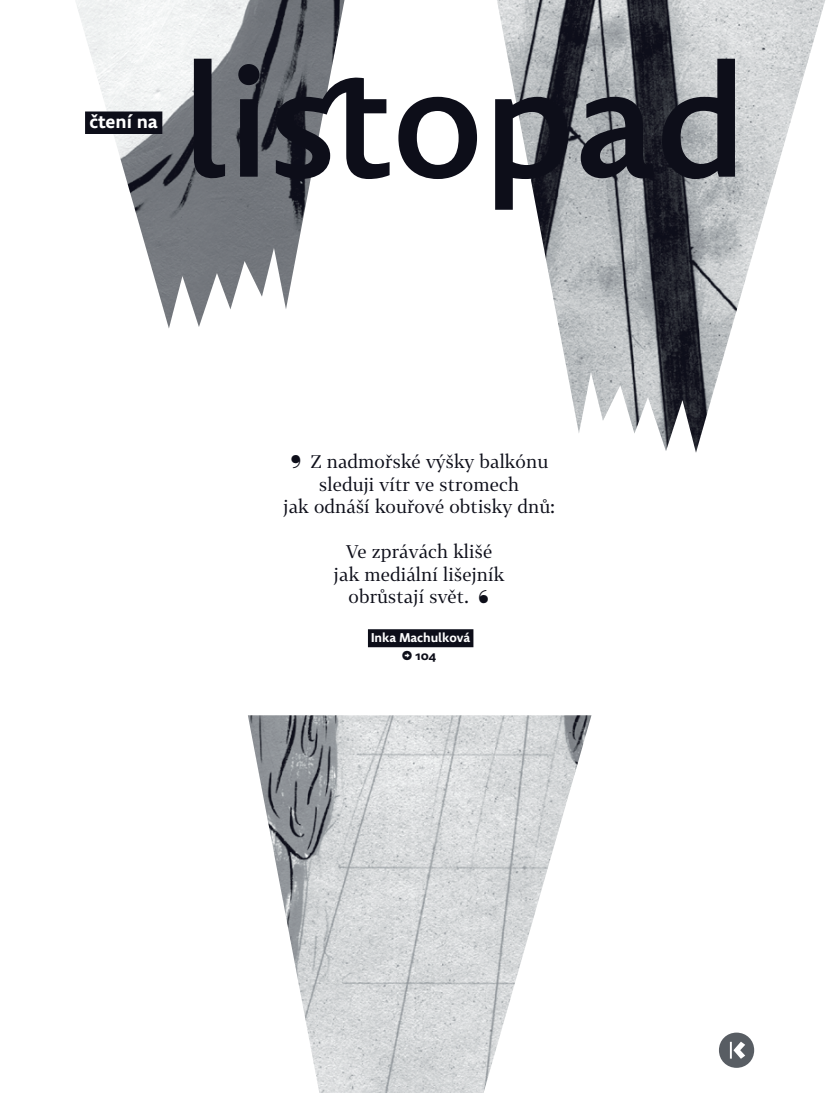
<style>
.page{position:relative;width:838px;height:1093px;background:#fff}
.page>*{position:absolute;margin:0;border:0;box-sizing:border-box;transform-origin:0 0}
.Superbig_nadpis{font:157.5px "Comenia Sans Host";color:#0d0e19}
.Podnadpis__autor_v_K{font:700 18.75px "Comenia Sans";color:#fff}
.Citace_z_kritik_a_ku{font:18px/22.5px "Tabac G2";letter-spacing:.01em;color:#0d0e19;text-align:center}
.Odkaz_z_citace_na_kr{font:700 12.75px "Comenia Sans";color:#fff}
.Odkaz_z_citace_na_kr-2{font:700 12.75px "Comenia Sans";color:#0d0e19}
.s1{font-family:"Tabac Sans"}
</style>
<div class="page">
<img style="left:497px;top:0;width:328px;height:453px">
<img style="left:76px;top:0;width:268px;height:328px">
<img style="left:248px;top:715px;width:343px;height:378px">
<div style="left:368px;top:629px;width:105px;height:18px;background:#0d0e19"></div>
<div style="left:85px;top:111px;width:77px;height:23px;background:#0d0e19"></div>
<svg style="left:719px;top:1032px;width:35px;height:36px"></svg>
<p class="Podnadpis__autor_v_K" style="left:90px;top:110px;width:70px">čtení na</p>
<p class="Superbig_nadpis" style="left:182px;top:22px;width:566px">listopad</p>
<p class="Citace_z_kritik_a_ku" style="left:283px;top:450px;width:273px"><span class="s1">❜</span> Z nadmořské výšky balkónu sleduji vítr ve stromech<br>jak odnáší kouřové obtisky dnů:</p>
<p class="Citace_z_kritik_a_ku" style="left:334px;top:540px;width:172px">Ve zprávách klišé jak mediální lišejník obrůstají svět. <span class="s1">❛</span></p>
<p class="Odkaz_z_citace_na_kr" style="left:371px;top:629px;width:101px">Inka Machulková</p>
<p class="Odkaz_z_citace_na_kr-2" style="left:402px;top:647px;width:36px"><span class="s1">→</span> 104</p>
</div>
